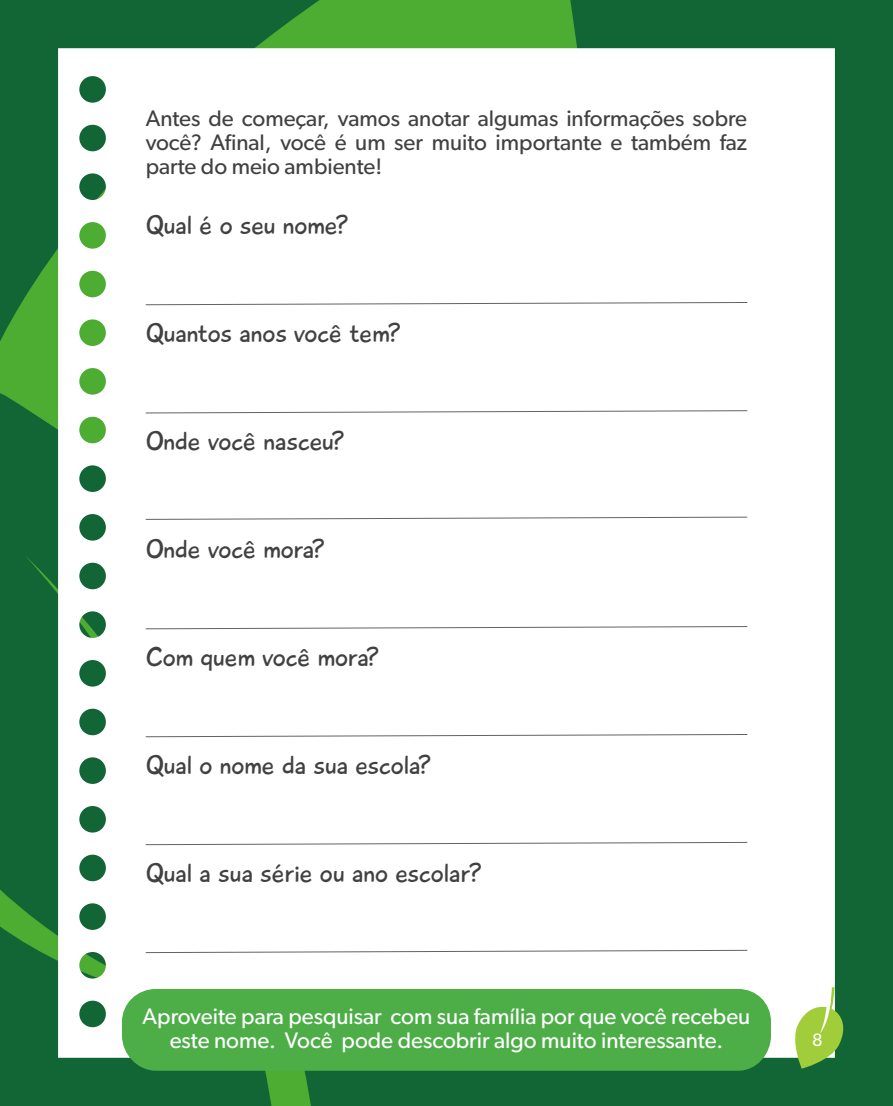
<style>
.page{position:relative;width:893px;height:1106px;background:#126534}
.page>*{position:absolute;margin:0;border:0;box-sizing:border-box;transform-origin:0 0}
.t1{font:27px "Playtime With Hot Toddies";color:#414042}
.t2{font:22.5px/24px "Gibson";color:#414042;text-align:justify}
.t3{font:22.5px/24px "Gibson";color:#fff;text-align:center}
.t4{font:18px "Gibson";color:#fff}
</style>
<div class="page">
<svg style="left:0;top:0;width:577px;height:430px"></svg>
<svg style="left:26px;top:556px;width:288px;height:550px"></svg>
<div style="left:58px;top:48px;width:777px;height:1009px;background:#fff"></div>
<div style="left:122px;top:989px;width:649px;height:81px;background:#4dae48;border-radius:34px"></div>
<svg style="left:790px;top:986px;width:54px;height:82px"></svg>
<svg style="left:145px;top:302px;width:603px;height:3px"></svg>
<svg style="left:145px;top:410px;width:603px;height:4px"></svg>
<svg style="left:145px;top:516px;width:603px;height:4px"></svg>
<svg style="left:145px;top:626px;width:603px;height:3px"></svg>
<svg style="left:145px;top:733px;width:603px;height:4px"></svg>
<svg style="left:145px;top:841px;width:603px;height:4px"></svg>
<svg style="left:0;top:868px;width:748px;height:130px"></svg>
<p class="t2" style="left:146px;top:106px;width:603px">Antes de começar, vamos anotar algumas informações sobre você? Afinal, você é um ser muito importante e também faz parte do meio ambiente!</p>
<p class="t1" style="left:146px;top:209px;width:204px">Qual é o seu nome?</p>
<p class="t1" style="left:146px;top:317px;width:257px">Quantos anos você tem?</p>
<p class="t1" style="left:146px;top:425px;width:200px">Onde você nasceu?</p>
<p class="t1" style="left:146px;top:533px;width:181px">Onde você mora?</p>
<p class="t1" style="left:146px;top:641px;width:235px">Com quem você mora?</p>
<p class="t1" style="left:146px;top:749px;width:287px">Qual o nome da sua escola?</p>
<p class="t1" style="left:146px;top:857px;width:337px">Qual a sua série ou ano escolar?</p>
<p class="t3" style="left:143px;top:1004px;width:609px">Aproveite para pesquisar com sua família por que você recebeu este nome. Você pode descobrir algo muito interessante.</p>
<p class="t4" style="left:812px;top:1028px;width:12px">8</p>
</div>
